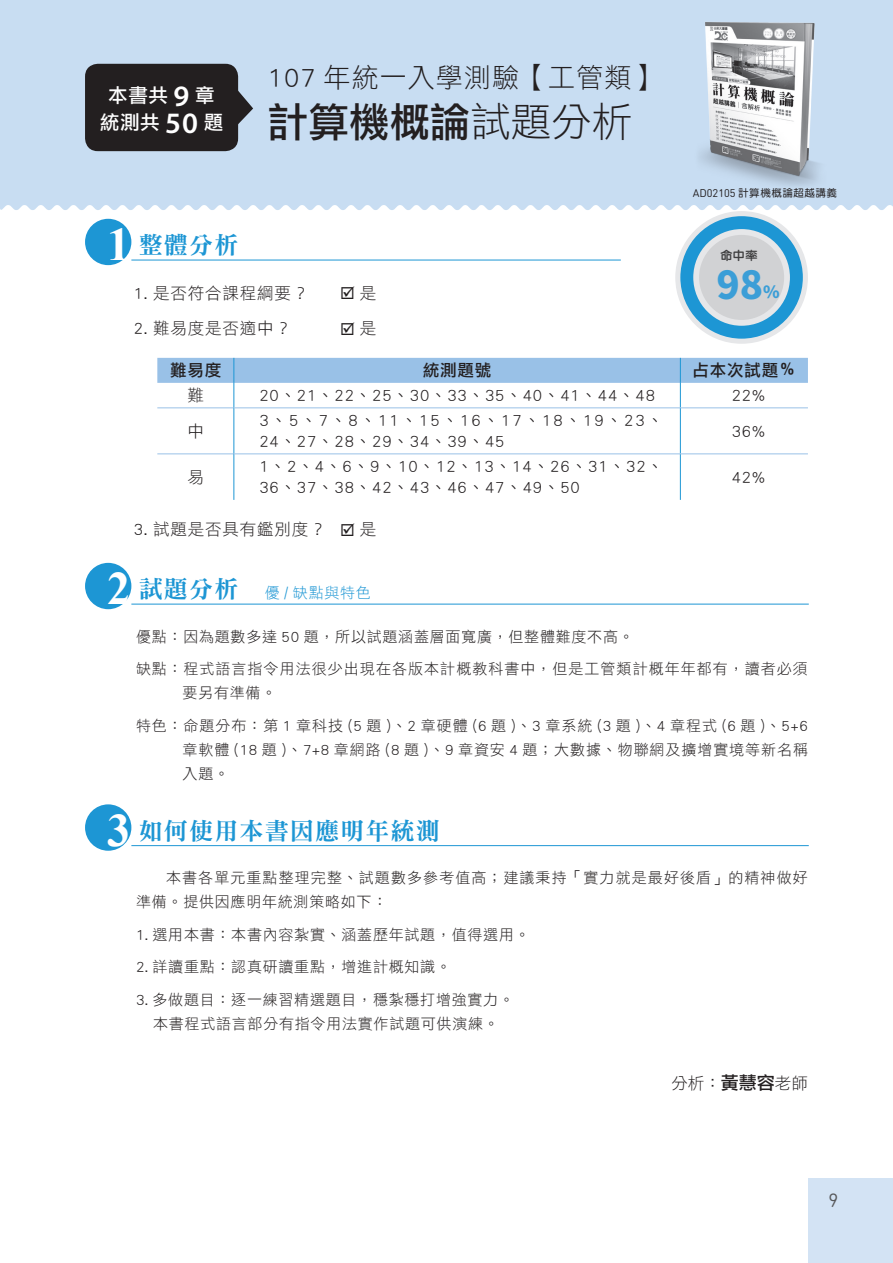
<style>
.page{position:relative;width:893px;height:1263px;background:#fff}
.page>*{position:absolute;margin:0;border:0;box-sizing:border-box;transform-origin:0 0}
.t1{font:40.5px "DF Li Hei Md WIN BF";color:#231f20}
.t2{font:900 38.4px "Noto Sans Hant";color:#3b9ed7}
.t3{font:27px "DF Li Hei Std W3";letter-spacing:.04em;color:#231f20}
.t4{font:24px "DFN Ming XB HKP BF";letter-spacing:.05em;color:#1d96d4}
.t5{font:19.5px/27px "DF Li Hei Md WIN BF";letter-spacing:.035em;color:#fff;text-align:center}
.t6{font:18.9px "Din Round";color:#57585a}
.t7{font:900 16.8px "Noto Sans Hant";color:#3b9ed7}
.t8{font:16.5px/21px "DF Li Hei Std W3";letter-spacing:.05em;color:#231f20}
.t9{font:16.5px/21px "DF Li Hei Std W3";letter-spacing:.085em;color:#231f20}
.t10{font:16.5px "DF Li Hei Md WIN BF";letter-spacing:.05em;color:#231f20}
.t11{font:15px/24px "DF Li Hei Std W3";letter-spacing:.05em;color:#231f20}
.t12{font:15px/32.5px "DF Li Hei Std W3";letter-spacing:.07em;color:#231f20}
.t13{font:15px/24px "DF Li Hei Std W3";letter-spacing:.075em;color:#231f20}
.t14{font:15px "DF Li Hei Std W3";letter-spacing:.05em;color:#1d96d4}
.t15{font:12px "DF Li Yuan Bd WIN BF";color:#3e3e3f}
.t16{font:10.5px "DF Yuan Md HKP BF";letter-spacing:.05em;color:#231f20}
.s1{font-family:"Myriad Pro";font-weight:600;font-size:29.7px}
.s2{font-family:"DF Li Hei Std W3"}
.s3{font-family:"Din Round";font-size:10.95px}
.s4{font-family:"Times New Roman";font-weight:700;font-size:46.5px;color:#fff}
.s5{font-family:"DFN Ming XB HKP BF";font-size:24px}
.s6{font-family:"DF Li Hei Md WIN BF";font-size:18px}
</style>
<div class="page">
<div style="left:0;top:0;width:893px;height:210px;background:#c8ddf2"></div>
<div style="left:808px;top:1178px;width:85px;height:85px;background:#d3e3f4"></div>
<div style="left:85px;top:219px;width:46px;height:46px;background:#1d96d4;border-radius:50%"></div>
<hr style="left:131px;top:260px;width:490px;height:1px;background:#1d96d4">
<hr style="left:157px;top:408px;width:77px;height:1px;background:#99c1e7">
<hr style="left:157px;top:454px;width:77px;height:1px;background:#99c1e7">
<svg style="left:157px;top:358px;width:651px;height:50px"></svg>
<hr style="left:234px;top:408px;width:1px;height:46px;background:#1d96d4">
<hr style="left:234px;top:408px;width:446px;height:1px;background:#99c1e7">
<hr style="left:680px;top:408px;width:1px;height:46px;background:#1d96d4">
<hr style="left:680px;top:408px;width:128px;height:1px;background:#99c1e7">
<hr style="left:234px;top:454px;width:1px;height:46px;background:#1d96d4">
<hr style="left:234px;top:454px;width:446px;height:1px;background:#99c1e7">
<hr style="left:680px;top:454px;width:1px;height:46px;background:#1d96d4">
<hr style="left:680px;top:454px;width:128px;height:1px;background:#99c1e7">
<div style="left:85px;top:563px;width:46px;height:46px;background:#1d96d4;border-radius:50%"></div>
<hr style="left:131px;top:604px;width:678px;height:1px;background:#1d96d4">
<div style="left:85px;top:804px;width:46px;height:47px;background:#1d96d4;border-radius:50%"></div>
<hr style="left:131px;top:845px;width:678px;height:1px;background:#1d96d4">
<div style="left:85px;top:64px;width:153px;height:87px;background:#231f20;border-radius:13px"></div>
<svg style="left:238px;top:89px;width:15px;height:37px"></svg>
<img style="left:683px;top:8px;width:154px;height:189px">
<div style="left:675px;top:211px;width:133px;height:133px;background:#e6e7e9;border-radius:50%"></div>
<svg style="left:680px;top:216px;width:123px;height:123px"></svg>
<div style="left:699px;top:235px;width:85px;height:85px;background:#d1d2d4;border-radius:50%"></div>
<p class="t5" style="left:100px;top:82px;width:125px">本書共 <span class="s1">9</span> 章統測共 <span class="s1">50</span> 題</p>
<h3 class="t3" style="left:268px;top:63px;width:393px">107 年統一入學測驗【工管類】</h3>
<h1 class="t1" style="left:268px;top:101px;width:366px">計算機概論<span class="s2">試題分析</span></h1>
<p class="t16" style="left:693px;top:187px;width:146px"><span class="s3">AD02105</span> 計算機概論超越講義</p>
<h3 class="t4" style="left:107px;top:233px;width:133px"><span class="s4">1</span> 整體分析</h3>
<p class="t8" style="left:134px;top:282px;width:176px">1. 是否符合課程綱要？</p>
<p class="t8" style="left:340px;top:282px;width:38px">☑ 是</p>
<p class="t8" style="left:134px;top:318px;width:158px">2. 難易度是否適中？</p>
<p class="t8" style="left:340px;top:318px;width:38px">☑ 是</p>
<p class="t10" style="left:170px;top:362px;width:53px">難易度</p>
<p class="t10" style="left:423px;top:362px;width:70px">統測題號</p>
<p class="t10" style="left:693px;top:362px;width:105px">占本次試題％</p>
<p class="t8" style="left:187px;top:385px;width:18px">難</p>
<p class="t8" style="left:259px;top:385px;width:397px">20、21、22、25、30、33、35、40、41、44、48</p>
<p class="t8" style="left:732px;top:385px;width:35px">22%</p>
<p class="t8" style="left:187px;top:420px;width:18px">中</p>
<p class="t9" style="left:259px;top:410px;width:405px">3、5、7、8、11、15、16、17、18、19、23、<br>24、27、28、29、34、39、45</p>
<p class="t8" style="left:732px;top:420px;width:35px">36%</p>
<p class="t8" style="left:187px;top:466px;width:18px">易</p>
<p class="t8" style="left:259px;top:456px;width:405px">1、2、4、6、9、10、12、13、14、26、31、32、<br>36、37、38、42、43、46、47、49、50</p>
<p class="t8" style="left:732px;top:466px;width:35px">42%</p>
<p class="t8" style="left:134px;top:519px;width:244px">3. 試題是否具有鑑別度？ ☑ 是</p>
<p class="t14" style="left:107px;top:584px;width:265px"><span class="s4">2</span> <span class="s5">試題分析　</span>優 / 缺點與特色</p>
<p class="t12" style="left:136px;top:620px;width:673px">優點：因為題數多達 50 題，所以試題涵蓋層面寬廣，但整體難度不高。<br>缺點：程式語言指令用法很少出現在各版本計概教科書中，但是工管類計概年年都有，讀者必須</p>
<p class="t12" style="left:136px;top:676px;width:673px;text-indent:46px">要另有準備。<br>特色：命題分布：第 1 章科技 (5 題 )、2 章硬體 (6 題 )、3 章系統 (3 題 )、4 章程式 (6 題 )、5+6</p>
<p class="t11" style="left:183px;top:737px;width:627px">章軟體 (18 題 )、7+8 章網路 (8 題 )、9 章資安 4 題；大數據、物聯網及擴增實境等新名稱入題。</p>
<h3 class="t4" style="left:107px;top:818px;width:334px"><span class="s4">3</span> 如何使用本書因應明年統測</h3>
<p class="t13" style="left:136px;top:865px;width:673px;text-indent:30px">本書各單元重點整理完整、試題數多參考值高；建議秉持「實力就是最好後盾」的精神做好準備。提供因應明年統測策略如下：</p>
<p class="t11" style="left:136px;top:922px;width:395px">1. 選用本書：本書內容紮實、涵蓋歷年試題，值得選用。</p>
<p class="t11" style="left:136px;top:954px;width:316px">2. 詳讀重點：認真研讀重點，增進計概知識。</p>
<p class="t11" style="left:136px;top:987px;width:379px;text-align:center">3. 多做題目：逐一練習精選題目，穩紮穩打增強實力。本書程式語言部分有指令用法實作試題可供演練。</p>
<p class="t15" style="left:720px;top:249px;width:39px">命中率</p>
<h2 class="t2" style="left:716px;top:263px;width:48px">98</h2>
<p class="t7" style="left:763px;top:282px;width:18px">%</p>
<p class="t8" style="left:671px;top:1072px;width:138px">分析：<span class="s6">黃慧容</span>老師</p>
<p class="t6" style="left:828px;top:1185px;width:11px">9</p>
</div>
